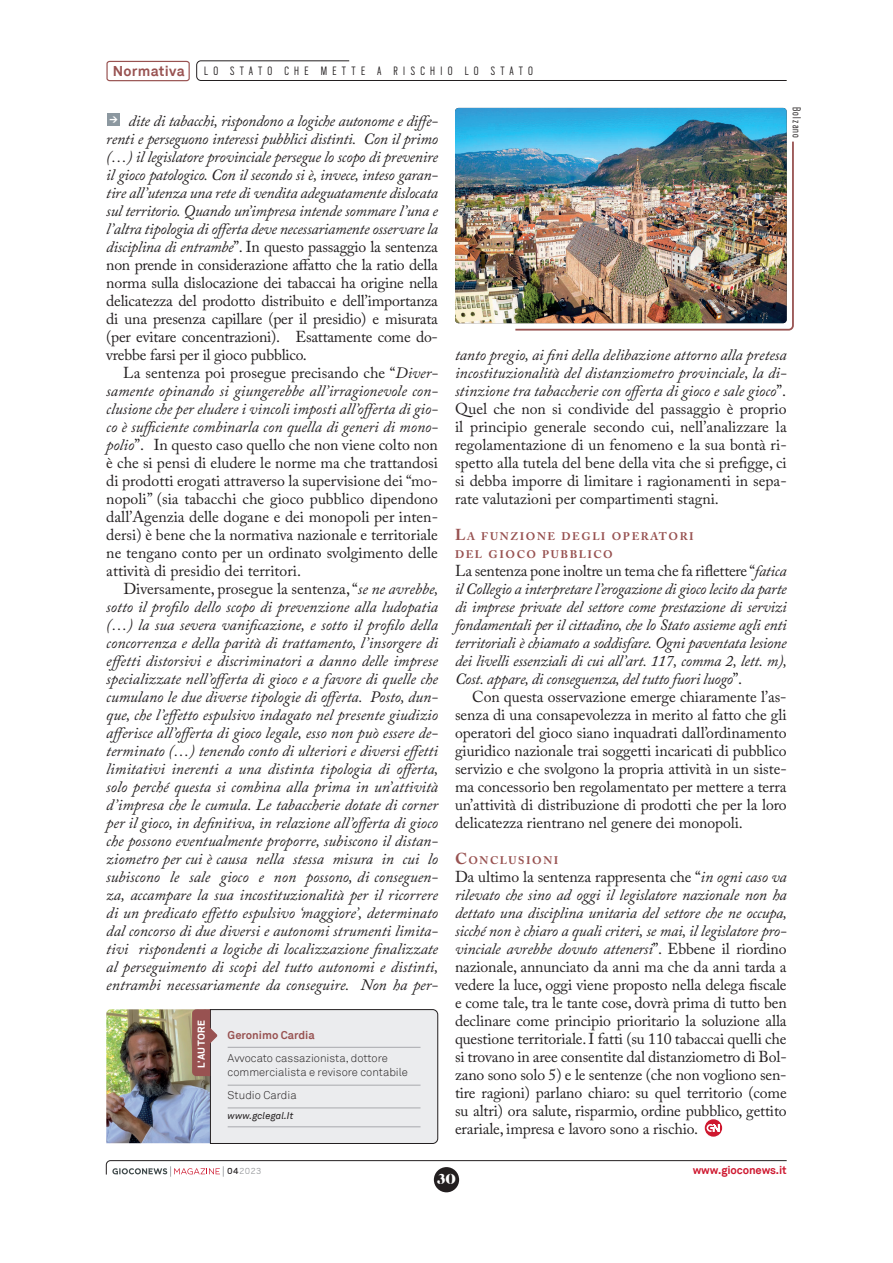
<style>
.page{position:relative;width:893px;height:1263px;background:#fff}
.page>*{position:absolute;margin:0;border:0;box-sizing:border-box;transform-origin:0 0}
.t1{font:italic 15.75px/18px "Adobe Caslon Pro";letter-spacing:-.015em;color:#231f20;text-align:justify}
.t2{font:15.75px/18px "Adobe Caslon Pro";color:#231f20;text-align:justify}
.t3{font:15.15px "Caslon Graphique EF";color:#fff}
.t4{font:700 14.25px "Akkurat";letter-spacing:.02em;color:#985251}
.t5{font:300 13.5px "Scout Cond";letter-spacing:.4em;color:#231f20}
.t6{font:300 12.75px "Scout Cond";letter-spacing:.1em;color:#231f20}
.t7{font:300 11.25px/14.2px "Akkurat";color:#231f20}
.t8{font:700 11.25px "Akkurat";letter-spacing:-.01em;color:#ce182f}
.t9{font:700 11.25px "Akkurat";color:#985251}
.t10{font:700 11.25px "Scout";letter-spacing:.04em;color:#fff}
.t11{font:700 10.95px/18px "Adobe Caslon Pro";letter-spacing:.145em;color:#985251}
.t12{font:italic 9.75px "Akkurat";color:#231f20}
.t13{font:300 9.75px "Scout";color:#939598}
.t14{font:900 8.25px "DIN";color:#fff}
.s1{font-style:normal}
.s2{font-style:italic}
.s3{font-size:15.75px}
.s4{font-weight:400;color:#231f20}
</style>
<div class="page">
<div style="left:434px;top:1167px;width:25px;height:25px;background:#231f20;border-radius:50%"></div>
<svg style="left:106px;top:1160px;width:681px;height:17px"></svg>
<img style="left:106px;top:1009px;width:86px;height:134px">
<svg style="left:192px;top:1009px;width:246px;height:135px;background:#dfdde0"></svg>
<svg style="left:196px;top:60px;width:591px;height:21px"></svg>
<svg style="left:705px;top:1119px;width:17px;height:18px"></svg>
<svg style="left:707px;top:1124px;width:12px;height:8px"></svg>
<svg style="left:106px;top:60px;width:84px;height:22px"></svg>
<div style="left:107px;top:113px;width:13px;height:13px;background:#8c98a0"></div>
<svg style="left:514px;top:141px;width:280px;height:190px"></svg>
<img style="left:455px;top:108px;width:332px;height:215px">
<p class="t4" style="left:113px;top:62px;width:74px">Normativa</p>
<p class="t5" style="left:204px;top:62px;width:330px">LO STATO CHE METTE A RISCHIO LO STATO</p>
<p class="t14" style="left:110px;top:113px;width:10px">&gt;</p>
<p class="t6" style="left:805px;top:107px;width:33px;rotate:90deg">Bolzano</p>
<p class="t1" style="left:106px;top:112px;width:333px;text-indent:22px">dite di tabacchi, rispondono a logiche autonome e diffe&shy;renti e perseguono interessi pubblici distinti. Con il primo (…) il legislatore provinciale persegue lo scopo di prevenire il gioco patologico. Con il secondo si è, invece, inteso garan&shy;tire all’utenza una rete di vendita adeguatamente dislocata sul territorio. Quando un’impresa intende sommare l’una e l’altra tipologia di offerta deve necessariamente osservare la disciplina di entrambe<span class="s1">”. In questo passaggio la sentenza non prende in considerazione affatto che la ratio della norma sulla dislocazione dei tabaccai ha origine nella delicatezza del prodotto distribuito e dell’importanza di una presenza capillare (per il presidio) e misurata (per evitare concentrazioni). Esattamente come do&shy;vrebbe farsi per il gioco pubblico.</span></p>
<p class="t2" style="left:106px;top:364px;width:333px;text-indent:17px">La sentenza poi prosegue precisando che “<span class="s2">Diver&shy;samente opinando si giungerebbe all’irragionevole con&shy;clusione che per eludere i vincoli imposti all’offerta di gio&shy;co è sufficiente combinarla con quella di generi di mono&shy;polio</span>”. In questo caso quello che non viene colto non è che si pensi di eludere le norme ma che trattandosi di prodotti erogati attraverso la supervisione dei “mo&shy;nopoli” (sia tabacchi che gioco pubblico dipendono dall’Agenzia delle dogane e dei monopoli per inten&shy;dersi) è bene che la normativa nazionale e territoriale ne tengano conto per un ordinato svolgimento delle attività di presidio dei territori.</p>
<p class="t1" style="left:106px;top:580px;width:334px;text-indent:17px"><span class="s1">Diversamente, prosegue la sentenza, “</span>se ne avrebbe, sotto il profilo dello scopo di prevenzione alla ludopatia (…) la sua severa vanificazione, e sotto il profilo della concorrenza e della parità di trattamento, l’insorgere di effetti distorsivi e discriminatori a danno delle imprese specializzate nell’offerta di gioco e a favore di quelle che cumulano le due diverse tipologie di offerta. Posto, dun&shy;que, che l’effetto espulsivo indagato nel presente giudizio afferisce all’offerta di gioco legale, esso non può essere de&shy;terminato (…) tenendo conto di ulteriori e diversi effetti limitativi inerenti a una distinta tipologia di offerta, solo perché questa si combina alla prima in un’attività d’impresa che le cumula. Le tabaccherie dotate di corner per il gioco, in definitiva, in relazione all’offerta di gioco che possono eventualmente proporre, subiscono il distan&shy;ziometro per cui è causa nella stessa misura in cui lo subiscono le sale gioco e non possono, di conseguen&shy;za, accampare la sua incostituzionalità per il ricorrere di un predicato effetto espulsivo ‘maggiore’, determinato dal concorso di due diversi e autonomi strumenti limita&shy;tivi rispondenti a logiche di localizzazione finalizzate al perseguimento di scopi del tutto autonomi e distinti, entrambi necessariamente da conseguire. Non ha per-</p>
<p class="t2" style="left:455px;top:346px;width:333px"><span class="s2">tanto pregio, ai fini della delibazione attorno alla pretesa incostituzionalità del distanziometro provinciale, la di&shy;stinzione tra tabaccherie con offerta di gioco e sale gioco</span>”.<br>Quel che non si condivide del passaggio è proprio il principio generale secondo cui, nell’analizzare la regolamentazione di un fenomeno e la sua bontà ri&shy;spetto alla tutela del bene della vita che si prefigge, ci si debba imporre di limitare i ragionamenti in sepa&shy;rate valutazioni per compartimenti stagni.</p>
<p class="t11" style="left:455px;top:527px;width:239px"><span class="s3">L</span>A FUNZIONE DEGLI OPERATORI<br>DEL GIOCO PUBBLICO</p>
<p class="t1" style="left:455px;top:562px;width:334px"><span class="s1">La sentenza pone inoltre un tema che fa riflettere “</span>fatica il Collegio a interpretare l’erogazione di gioco lecito da parte di imprese private del settore come prestazione di servizi fondamentali per il cittadino, che lo Stato assieme agli enti territoriali è chiamato a soddisfare. Ogni paventata lesione dei livelli essenziali di cui all’art. 117, comma 2, lett. m), Cost. appare, di conseguenza, del tutto fuori luogo<span class="s1">”.</span></p>
<p class="t2" style="left:455px;top:688px;width:333px;text-indent:17px">Con questa osservazione emerge chiaramente l’as&shy;senza di una consapevolezza in merito al fatto che gli operatori del gioco siano inquadrati dall’ordinamento giuridico nazionale trai soggetti incaricati di pubblico servizio e che svolgono la propria attività in un siste&shy;ma concessorio ben regolamentato per mettere a terra un’attività di distribuzione di prodotti che per la loro delicatezza rientrano nel genere dei monopoli.</p>
<p class="t11" style="left:455px;top:851px;width:104px"><span class="s3">C</span>ONCLUSIONI</p>
<p class="t2" style="left:455px;top:868px;width:334px">Da ultimo la sentenza rappresenta che “<span class="s2">in ogni caso va rilevato che sino ad oggi il legislatore nazionale non ha dettato una disciplina unitaria del settore che ne occupa, sicché non è chiaro a quali criteri, se mai, il legislatore pro&shy;vinciale avrebbe dovuto attenersi</span>”. Ebbene il riordino nazionale, annunciato da anni ma che da anni tarda a vedere la luce, oggi viene proposto nella delega fiscale e come tale, tra le tante cose, dovrà prima di tutto ben declinare come principio prioritario la soluzione alla questione territoriale. I fatti (su 110 tabaccai quelli che si trovano in aree consentite dal distanziometro di Bol&shy;zano sono solo 5) e le sentenze (che non vogliono sen&shy;tire ragioni) parlano chiaro: su quel territorio (come su altri) ora salute, risparmio, ordine pubblico, gettito erariale, impresa e lavoro sono a rischio.</p>
<p class="t10" style="left:194px;top:1068px;width:49px;rotate:-90deg">L’AUTORE</p>
<p class="t9" style="left:228px;top:1028px;width:89px">Geronimo Cardia</p>
<p class="t7" style="left:228px;top:1051px;width:182px">Avvocato cassazionista, dottore commercialista e revisore contabile</p>
<p class="t7" style="left:228px;top:1088px;width:70px">Studio Cardia</p>
<p class="t12" style="left:228px;top:1110px;width:67px">www.gclegal.It</p>
<p class="t13" style="left:227px;top:1165px;width:36px"><span class="s4">04</span>2023</p>
<p class="t3" style="left:437px;top:1171px;width:20px">30</p>
<p class="t8" style="left:693px;top:1163px;width:95px">www.gioconews.it</p>
</div>
